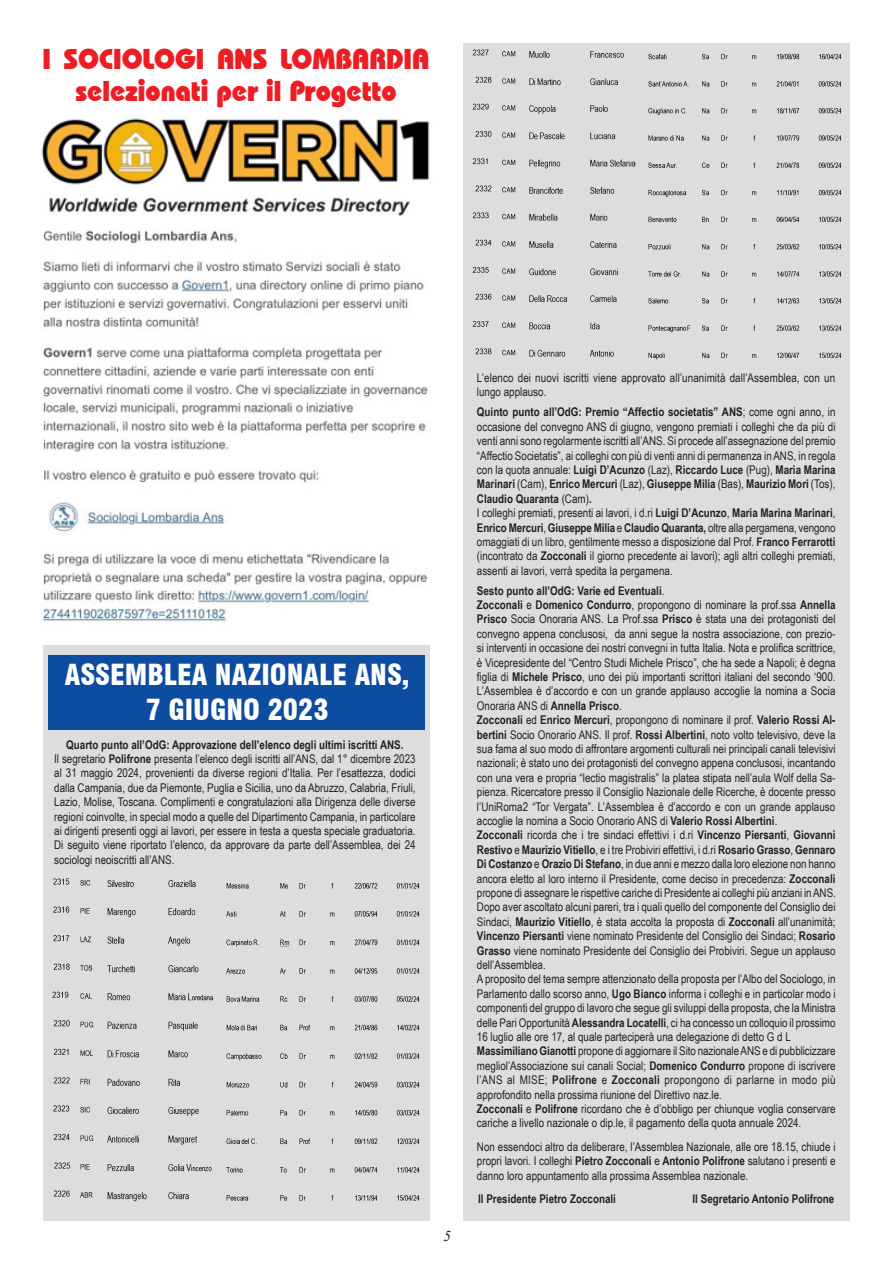
<style>
.page{position:relative;width:893px;height:1263px;background:#fff}
.page>*{position:absolute;margin:0;border:0;box-sizing:border-box;transform-origin:0 0}
.t1{font:800 28.5px/31.7px "Bauhaus IT Cby BT";color:#ee1d23;scale:.95 1}
.t2{font:900 condensed 28.35px/34.3px "Swiss 721 BT";color:#fff;text-align:center}
.t3{font:italic 15px "Times New Roman";color:#231f20}
.t4{font:12px/14.4px "Arial Narrow";color:#231f20}
.t5{font:700 12px "Arial Narrow";color:#231f20}
.s1{font-weight:700}
</style>
<div class="page">
<div style="left:463px;top:43px;width:387px;height:1177px;background:#dcdddf"></div>
<div style="left:43px;top:645px;width:386px;height:575px;background:#dcdddf"></div>
<div style="left:48px;top:655px;width:376px;height:74px;background:#0d4da1"></div>
<img style="left:52px;top:870px;width:378px;height:343px">
<img style="left:472px;top:49px;width:370px;height:311px">
<img style="left:41px;top:118px;width:389px;height:98px">
<img style="left:43px;top:230px;width:385px;height:392px">
<h1 class="t1" style="left:75px;top:44px;width:374px;text-indent:100px">gi ANS LOMBARDIA selezionati per il Progetto</h1>
<h1 class="t1" style="left:43px;top:44px;width:92px">isociolo</h1>
<h2 class="t2" style="left:65px;top:658px;width:346px">ASSEMBLEA NAZIONALE ANS,<br>7 GIUGNO 2023</h2>
<p class="t4" style="left:54px;top:737px;width:363px;text-indent:12px"><span class="s1">Quarto punto all’OdG: Approvazione dell’elenco degli ultimi iscritti ANS.<br></span>Il segretario <span class="s1">Polifrone</span> presenta l’elenco degli iscritti all’ANS, dal 1° dicembre 2023 al 31 maggio 2024, provenienti da diverse regioni d’Italia. Per l’esattezza, dodici dalla Campania, due da Piemonte, Puglia e Sicilia, uno da Abruzzo, Calabria, Friuli, Lazio, Molise, Toscana. Complimenti e congratulazioni alla Dirigenza delle diverse regioni coinvolte, in special modo a quelle del Dipartimento Campania, in particolare ai dirigenti presenti oggi ai lavori, per essere in testa a questa speciale graduatoria.<br>Di seguito viene riportato l’elenco, da approvare da parte dell’Assemblea, dei 24 sociologi neoiscritti all’ANS.</p>
<p class="t3" style="left:443px;top:1225px;width:9px">5</p>
<p class="t4" style="left:477px;top:370px;width:360px">L’elenco dei nuovi iscritti viene approvato all’unanimità dall’Assemblea, con un lungo applauso.</p>
<p class="t4" style="left:477px;top:404px;width:360px"><span class="s1">Quinto punto all’OdG: Premio “Affectio societatis” ANS</span>; come ogni anno, in occasione del convegno ANS di giugno, vengono premiati i colleghi che da più di venti anni sono regolarmente iscritti all’ANS. Si procede all’assegnazione del premio “Affectio Societatis”, ai colleghi con più di venti anni di permanenza in ANS, in regola con la quota annuale: <span class="s1">Luigi D’Acunzo</span> (Laz), <span class="s1">Riccardo Luce</span> (Pug), <span class="s1">Maria Marina Marinari</span> (Cam), <span class="s1">Enrico Mercuri</span> (Laz), <span class="s1">Giuseppe Milia</span> (Bas), <span class="s1">Maurizio Mori</span> (Tos), <span class="s1">Claudio Quaranta</span> (Cam)<span class="s1">.<br></span>I colleghi premiati, presenti ai lavori, i d.ri <span class="s1">Luigi D’Acunzo</span>, <span class="s1">Maria Marina Marinari</span>, <span class="s1">Enrico Mercuri</span>, <span class="s1">Giuseppe Milia</span> e <span class="s1">Claudio Quaranta,</span> oltre alla pergamena, vengono omaggiati di un libro, gentilmente messo a disposizione dal Prof. <span class="s1">Franco Ferrarotti </span>(incontrato da <span class="s1">Zocconali</span> il giorno precedente ai lavori); agli altri colleghi premiati, assenti ai lavori, verrà spedita la pergamena.</p>
<p class="t4" style="left:477px;top:583px;width:360px"><span class="s1">Sesto punto all’OdG: Varie ed Eventuali</span>.<br><span class="s1">Zocconali</span> e <span class="s1">Domenico Condurro</span>, propongono di nominare la prof.ssa <span class="s1">Annella Prisco</span> Socia Onoraria ANS. La Prof.ssa <span class="s1">Prisco</span> è stata una dei protagonisti del convegno appena conclusosi, da anni segue la nostra associazione, con prezio&shy;si interventi in occasione dei nostri convegni in tutta Italia. Nota e prolifica scrittrice, è Vicepresidente del “Centro Studi Michele Prisco”, che ha sede a Napoli; è degna figlia di <span class="s1">Michele Prisco</span>, uno dei più importanti scrittori italiani del secondo ‘900.<br>L’Assemblea è d’accordo e con un grande applauso accoglie la nomina a Socia Onoraria ANS di <span class="s1">Annella Prisco</span>.<br><span class="s1">Zocconali</span> ed <span class="s1">Enrico Mercuri</span>, propongono di nominare il prof. <span class="s1">Valerio Rossi Al&shy;bertini</span> Socio Onorario ANS. Il prof. <span class="s1">Rossi Albertini</span>, noto volto televisivo, deve la sua fama al suo modo di affrontare argomenti culturali nei principali canali televisivi nazionali; è stato uno dei protagonisti del convegno appena conclusosi, incantando con una vera e propria “lectio magistralis” la platea stipata nell’aula Wolf della Sa&shy;pienza. Ricercatore presso il Consiglio Nazionale delle Ricerche, è docente presso l’UniRoma2 “Tor Vergata”. L’Assemblea è d’accordo e con un grande applauso accoglie la nomina a Socio Onorario ANS di <span class="s1">Valerio Rossi Albertini</span>.<br><span class="s1">Zocconali</span> ricorda che i tre sindaci effettivi i d.ri <span class="s1">Vincenzo Piersanti</span>, <span class="s1">Giovanni Restivo</span> e <span class="s1">Maurizio Vitiello</span>, e i tre Probiviri effettivi, i d.ri <span class="s1">Rosario Grasso</span>, <span class="s1">Gennaro Di Costanzo</span> e <span class="s1">Orazio Di Stefano</span>, in due anni e mezzo dalla loro elezione non hanno ancora eletto al loro interno il Presidente, come deciso in precedenza: <span class="s1">Zocconali </span>propone di assegnare le rispettive cariche di Presidente ai colleghi più anziani in ANS.<br>Dopo aver ascoltato alcuni pareri, tra i quali quello del componente del Consiglio dei Sindaci, <span class="s1">Maurizio Vitiello</span>, è stata accolta la proposta di <span class="s1">Zocconali</span> all’unanimità; <span class="s1">Vincenzo Piersanti</span> viene nominato Presidente del Consiglio dei Sindaci; <span class="s1">Rosario Grasso</span> viene nominato Presidente del Consiglio dei Probiviri. Segue un applauso dell’Assemblea.<br>A proposito del tema sempre attenzionato della proposta per l’Albo del Sociologo, in Parlamento dallo scorso anno, <span class="s1">Ugo Bianco</span> informa i colleghi e in particolar modo i componenti del gruppo di lavoro che segue gli sviluppi della proposta, che la Ministra delle Pari Opportunità <span class="s1">Alessandra Locatelli</span>, ci ha concesso un colloquio il prossimo 16 luglio alle ore 17, al quale parteciperà una delegazione di detto G d L <span class="s1">Massimiliano Gianotti</span> propone di aggiornare il Sito nazionale ANS e di pubblicizzare megliol’Associazione sui canali Social; <span class="s1">Domenico Condurro</span> propone di iscrivere l’ANS al MISE; <span class="s1">Polifrone</span> e <span class="s1">Zocconali</span> propongono di parlarne in modo più approfondito nella prossima riunione del Direttivo naz.le.<br><span class="s1">Zocconali</span> e <span class="s1">Polifrone</span> ricordano che è d’obbligo per chiunque voglia conservare cariche a livello nazionale o dip.le, il pagamento della quota annuale 2024.</p>
<p class="t4" style="left:477px;top:1139px;width:360px;text-align:justify">Non essendoci altro da deliberare, l’Assemblea Nazionale, alle ore 18.15, chiude i propri lavori. I colleghi <span class="s1">Pietro Zocconali</span> e <span class="s1">Antonio Polifrone</span> salutano i presenti e danno loro appuntamento alla prossima Assemblea nazionale.</p>
<p class="t5" style="left:478px;top:1190px;width:139px">Il Presidente Pietro Zocconali</p>
<p class="t5" style="left:693px;top:1190px;width:143px">Il Segretario Antonio Polifrone</p>
</div>
